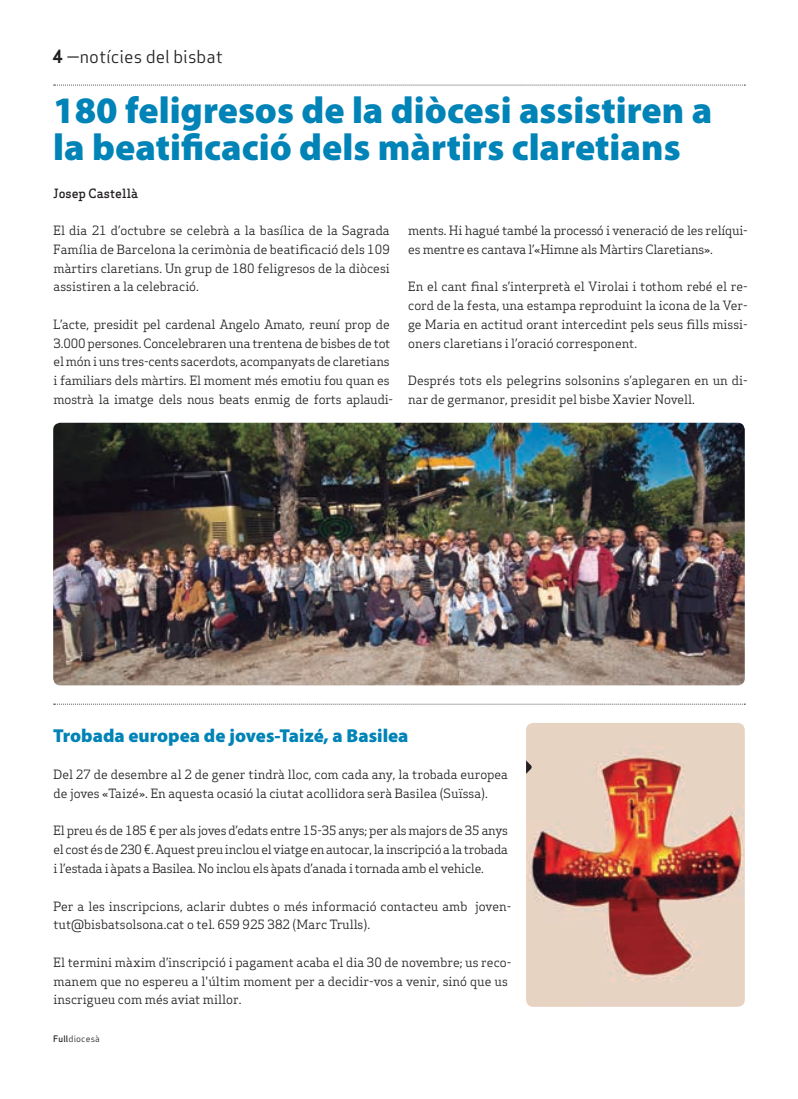
<style>
.page{position:relative;width:798px;height:1099px;background:#fff}
.page>*{position:absolute;margin:0;border:0;box-sizing:border-box;transform-origin:0 0}
.Titulars{font:900 37.5px/37.5px "Myriad Pro";color:#0083b6}
.Titular_Petit{font:900 18.75px "Myriad Pro";color:#0083b6}
.Capçalera{font:17.5px "Apex Sans Book T";color:#231f20}
.Text_General{font:12.5px/18.8px "Apex Serif";color:#231f20}
.Autors{font:500 12.5px "Apex Serif";color:#231f20}
.Data_Peu{font:8.75px "Apex Sans Book T";letter-spacing:.02em;color:#231f20}
.s1{font-family:"Apex Sans Bold T"}
.s2{font-family:"Apex Sans Medium T"}
</style>
<div class="page">
<img style="left:526px;top:723px;width:218px;height:283px">
<svg style="left:54px;top:85px;width:691px;height:1px"></svg>
<svg style="left:54px;top:703px;width:691px;height:1px"></svg>
<svg style="left:526px;top:760px;width:6px;height:13px"></svg>
<img style="left:53px;top:423px;width:691px;height:262px">
<p class="Capçalera" style="left:52px;top:46px;width:172px"><span class="s1">4</span> —notícies del bisbat</p>
<p class="Titulars" style="left:53px;top:90px;width:660px">180 feligresos de la diòcesi assistiren a la beatificació dels màrtirs claretians</p>
<p class="Autors" style="left:53px;top:185px;width:86px">Josep Castellà</p>
<p class="Text_General" style="left:53px;top:221px;width:338px;text-align:justify">El dia 21 d’octubre se celebrà a la basílica de la Sagrada Família de Barcelona la cerimònia de beatificació dels 109 màrtirs claretians. Un grup de 180 feligresos de la diòcesi assistiren a la celebració.</p>
<p class="Text_General" style="left:53px;top:315px;width:341px">L’acte, presidit pel cardenal Angelo Amato, reuní prop de 3.000 persones. Concelebraren una trentena de bisbes de tot el món i uns tres-cents sacerdots, acompanyats de claretians i familiars dels màrtirs. El moment més emotiu fou quan es mostrà la imatge dels nous beats enmig de forts aplaudi-</p>
<p class="Text_General" style="left:408px;top:221px;width:341px">ments. Hi hagué també la processó i veneració de les relíqui&shy;es mentre es cantava l’«Himne als Màrtirs Claretians».</p>
<p class="Text_General" style="left:408px;top:277px;width:341px;text-align:justify">En el cant final s’interpretà el Virolai i tothom rebé el re&shy;cord de la festa, una estampa reproduint la icona de la Ver&shy;ge Maria en actitud orant intercedint pels seus fills missi&shy;oners claretians i l’oració corresponent.</p>
<p class="Text_General" style="left:408px;top:371px;width:341px">Després tots els pelegrins solsonins s’aplegaren en un di&shy;nar de germanor, presidit pel bisbe Xavier Novell.</p>
<p class="Titular_Petit" style="left:53px;top:722px;width:357px">Trobada europea de joves-Taizé, a Basilea</p>
<p class="Text_General" style="left:53px;top:765px;width:456px">Del 27 de desembre al 2 de gener tindrà lloc, com cada any, la trobada europea de joves «Taizé». En aquesta ocasió la ciutat acollidora serà Basilea (Suïssa).</p>
<p class="Text_General" style="left:53px;top:821px;width:456px;text-align:justify">El preu és de 185 € per als joves d’edats entre 15-35 anys; per als majors de 35 anys el cost és de 230 €. Aquest preu inclou el viatge en autocar, la inscripció a la trobada i l’estada i àpats a Basilea. No inclou els àpats d’anada i tornada amb el vehicle.</p>
<p class="Text_General" style="left:53px;top:896px;width:459px">Per a les inscripcions, aclarir dubtes o més informació contacteu amb joven&shy;tut@bisbatsolsona.cat o tel. 659 925 382 (Marc Trulls).</p>
<p class="Text_General" style="left:53px;top:952px;width:459px">El termini màxim d’inscripció i pagament acaba el dia 30 de novembre; us reco&shy;manem que no espereu a l'últim moment per a decidir-vos a venir, sinó que us inscrigueu com més aviat millor.</p>
<p class="Data_Peu" style="left:53px;top:1032px;width:48px"><span class="s2">Full</span>diocesà</p>
</div>
